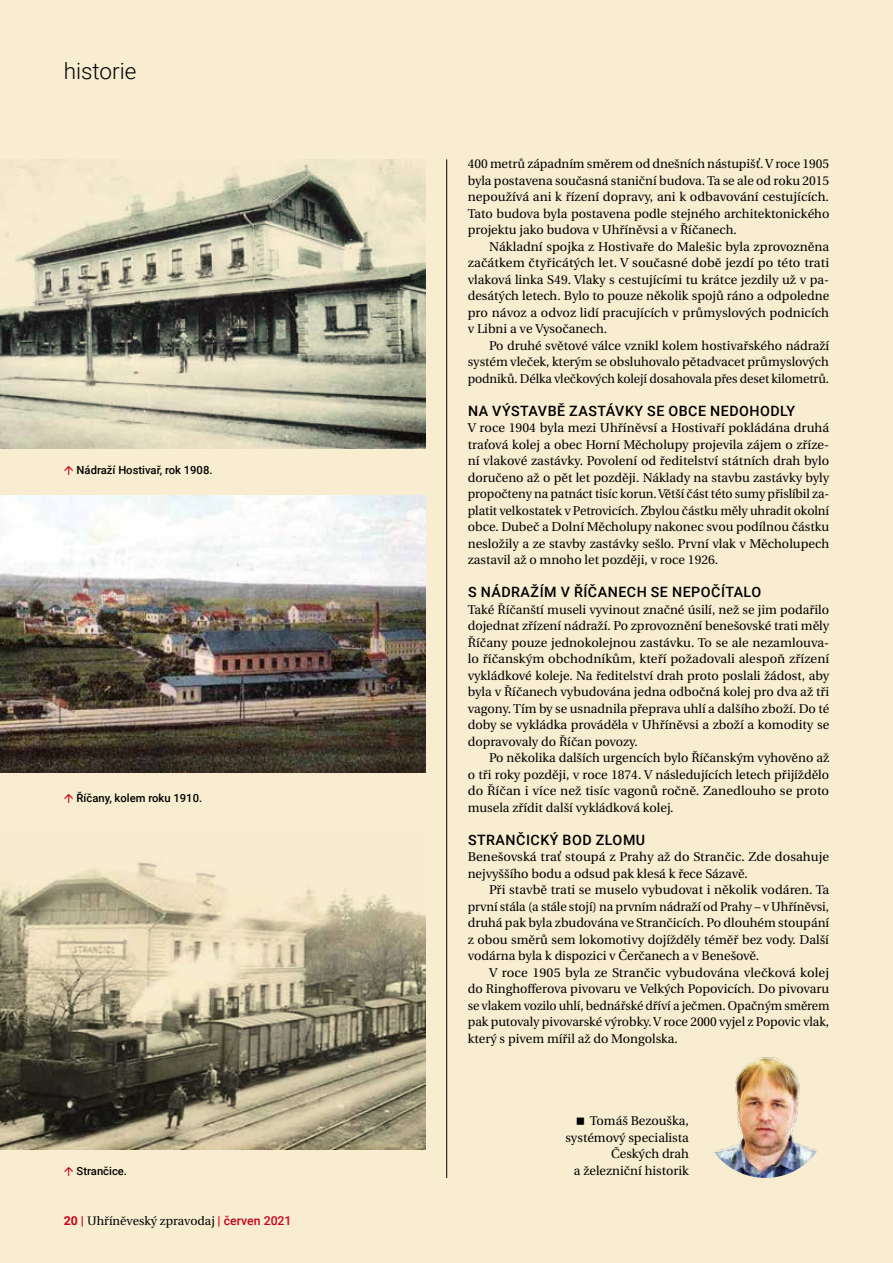
<style>
.page{position:relative;width:893px;height:1263px;background:#f8edd0}
.page>*{position:absolute;margin:0;border:0;box-sizing:border-box;transform-origin:0 0}
.t1{font:300 22.5px "Roboto";color:#000}
.t2{font:500 14.25px "Roboto";letter-spacing:.035em;color:#000}
.t3{font:12.75px/16.5px "Heuristica";color:#000;text-align:justify}
.t4{font:12.3px "Heuristica";color:#000}
.t5{font:500 11.25px "Roboto";color:#000}
.s1{font-family:"Roboto";font-weight:700;color:#c90019}
.s2{font-family:"Roboto";font-weight:500;color:#c90019}
</style>
<div class="page">
<hr style="left:446px;top:159px;width:1px;height:1019px;background:#000">
<img style="left:702px;top:1050px;width:127px;height:128px;border-radius:64px">
<img style="left:0;top:159px;width:425px;height:289px">
<img style="left:0;top:862px;width:425px;height:287px">
<img style="left:0;top:495px;width:425px;height:278px">
<h1 class="t1" style="left:64px;top:55px;width:74px">historie</h1>
<p class="t5" style="left:77px;top:462px;width:137px">NÁDRAŽÍ HOSTIVAŘ, ROK 1908.</p>
<p class="t5" style="left:77px;top:790px;width:127px">ŘÍČANY, KOLEM ROKU 1910.</p>
<p class="t5" style="left:77px;top:1163px;width:52px">STRANČICE.</p>
<p class="t4" style="left:64px;top:1211px;width:229px"><span class="s1">20 |</span> Uhříněveský zpravodaj <span class="s2">| ČERVEN 2021</span></p>
<p class="t3" style="left:468px;top:156px;width:363px">400 metrů západním směrem od dnešních nástupišť. V roce 1905 byla postavena současná staniční budova. Ta se ale od roku 2015 nepoužívá ani k řízení dopravy, ani k odbavování cestujících.<br>Tato budova byla postavena podle stejného architektonického projektu jako budova v Uhříněvsi a v Říčanech.</p>
<p class="t3" style="left:468px;top:238px;width:363px;text-indent:21px">Nákladní spojka z Hostivaře do Malešic byla zprovozněna začátkem čtyřicátých let. V současné době jezdí po této trati vlaková linka S49. Vlaky s cestujícími tu krátce jezdily už v pa&shy;desátých letech. Bylo to pouze několik spojů ráno a odpoledne pro návoz a odvoz lidí pracujících v průmyslových podnicích v Libni a ve Vysočanech.</p>
<p class="t3" style="left:468px;top:337px;width:363px;text-indent:21px">Po druhé světové válce vznikl kolem hostivařského nádraží systém vleček, kterým se obsluhovalo pětadvacet průmyslových podniků. Délka vlečkových kolejí dosahovala přes deset kilometrů.</p>
<p class="t2" style="left:468px;top:400px;width:71px">NA VÝSTAVB</p>
<p class="t2" style="left:557px;top:400px;width:23px">Ě ZAS</p>
<p class="t2" style="left:597px;top:400px;width:82px">TÁVKY SE OBCE</p>
<p class="t2" style="left:710px;top:400px;width:11px">NEDOHODL</p>
<p class="t2" style="left:787px;top:400px;width:10px">Y</p>
<p class="t3" style="left:468px;top:420px;width:363px">V roce 1904 byla mezi Uhříněvsí a Hostivaří pokládána druhá traťová kolej a obec Horní Měcholupy projevila zájem o zříze&shy;ní vlakové zastávky. Povolení od ředitelství státních drah bylo doručeno až o pět let později. Náklady na stavbu zastávky byly propočteny na patnáct tisíc korun. Větší část této sumy přislíbil za&shy;platit velkostatek v Petrovicích. Zbylou částku měly uhradit okolní obce. Dubeč a Dolní Měcholupy nakonec svou podílnou částku nesložily a ze stavby zastávky sešlo. První vlak v Měcholupech zastavil až o mnoho let později, v roce 1926.</p>
<p class="t2" style="left:468px;top:582px;width:44px">S NÁDRAŽ</p>
<p class="t2" style="left:540px;top:582px;width:59px">ÍM V ŘÍČANECH</p>
<p class="t2" style="left:651px;top:582px;width:32px">SE NEPOČ</p>
<p class="t2" style="left:721px;top:582px;width:23px">ÍTALO</p>
<p class="t3" style="left:468px;top:601px;width:363px">Také Říčanští museli vyvinout značné úsilí, než se jim podařilo dojednat zřízení nádraží. Po zprovoznění benešovské trati měly Říčany pouze jednokolejnou zastávku. To se ale nezamlouva&shy;lo říčanským obchodníkům, kteří požadovali alespoň zřízení vykládkové koleje. Na ředitelství drah proto poslali žádost, aby byla v Říčanech vybudována jedna odbočná kolej pro dva až tři vagony. Tím by se usnadnila přeprava uhlí a dalšího zboží. Do té doby se vykládka prováděla v Uhříněvsi a zboží a komodity se dopravovaly do Říčan povozy.</p>
<p class="t3" style="left:468px;top:750px;width:363px;text-indent:21px">Po několika dalších urgencích bylo Říčanským vyhověno až o tři roky později, v roce 1874. V následujících letech přijíždělo do Říčan i více než tisíc vagonů ročně. Zanedlouho se proto musela zřídit další vykládková kolej.</p>
<p class="t2" style="left:468px;top:829px;width:29px">STRANČ</p>
<p class="t2" style="left:526px;top:829px;width:47px">ICKÝ BOD</p>
<p class="t2" style="left:596px;top:829px;width:11px">ZLOMU</p>
<p class="t3" style="left:468px;top:849px;width:363px">Benešovská trať stoupá z Prahy až do Strančic. Zde dosahuje nejvyššího bodu a odsud pak klesá k řece Sázavě.</p>
<p class="t3" style="left:468px;top:882px;width:363px;text-indent:21px">Při stavbě trati se muselo vybudovat i několik vodáren. Ta první stála (a stále stojí) na prvním nádraží od Prahy – v Uhříněvsi, druhá pak byla zbudována ve Strančicích. Po dlouhém stoupání z obou směrů sem lokomotivy dojížděly téměř bez vody. Další vodárna byla k dispozici v Čerčanech a v Benešově.</p>
<p class="t3" style="left:468px;top:964px;width:363px;text-indent:21px">V roce 1905 byla ze Strančic vybudována vlečková kolej do Ringhofferova pivovaru ve Velkých Popovicích. Do pivovaru se vlakem vozilo uhlí, bednářské dříví a ječmen. Opačným směrem pak putovaly pivovarské výrobky. V roce 2000 vyjel z Popovic vlak, který s pivem mířil až do Mongolska.</p>
<p class="t3" style="left:565px;top:1113px;width:125px;text-align:right">Tomáš Bezouška, systémový specialista<br>Českých drah<br>a železniční historik</p>
</div>
